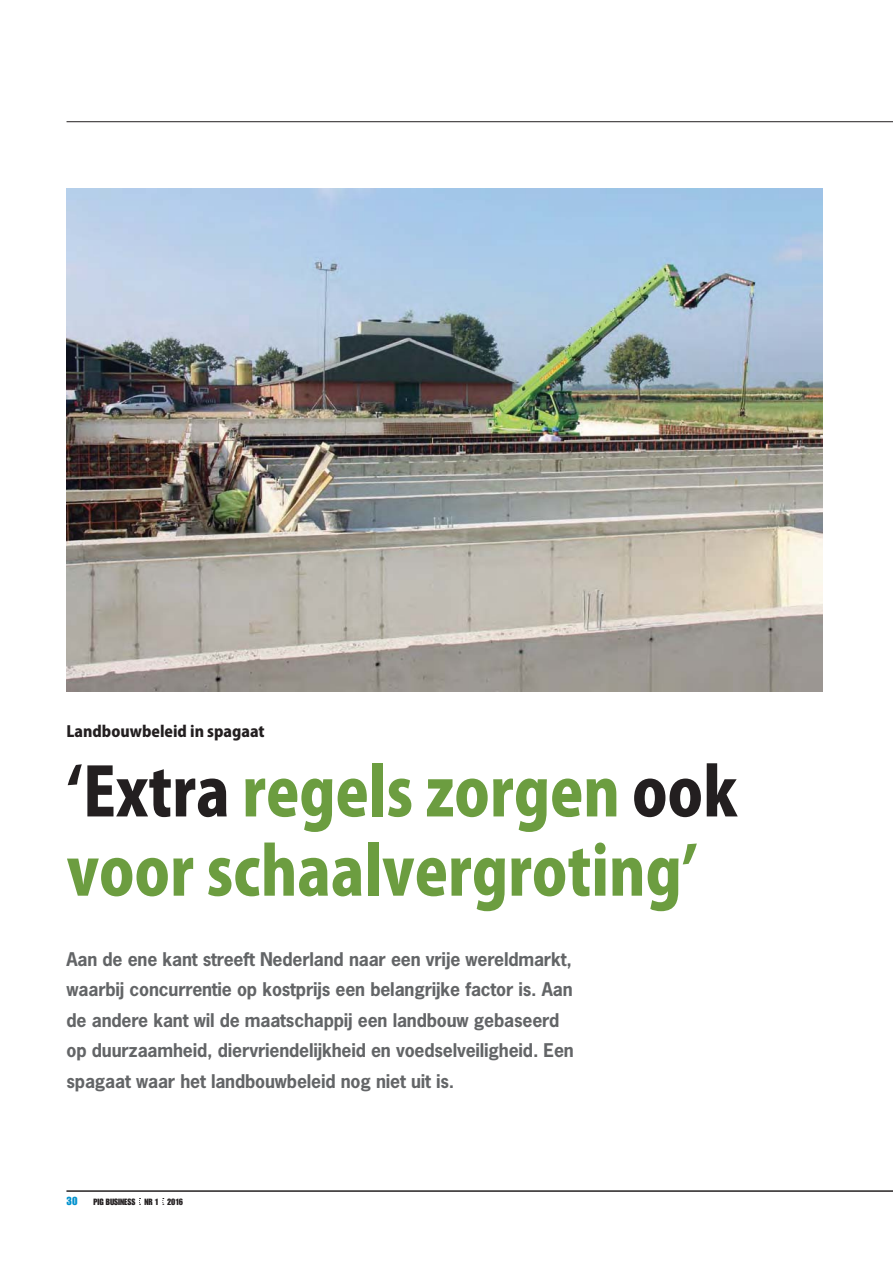
<style>
.page{position:relative;width:893px;height:1263px;background:#fff}
.page>*{position:absolute;margin:0;border:0;box-sizing:border-box;transform-origin:0 0}
.t1{font:66px/79.2px "Koz Go Pro Heavy 90 msp RKSJ H";color:#6c9d40;scale:.9 1}
.t2{font:700 17.85px/30.5px "News Gothic Std";letter-spacing:-.01em;color:#636567}
.t3{font:15.3px "Koz Go Pro Heavy 90 msp RKSJ H";color:#231f20}
.t4{font:11.4px "Impact LT Std";color:#0392ce}
.t5{font:8.85px "Impact LT Std";color:#231f20}
.s1{color:#231f20}
</style>
<div class="page">
<hr style="left:67px;top:1191px;width:825px;height:1px;background:#231f20">
<hr style="left:67px;top:121px;width:825px;height:1px;background:#231f20">
<img style="left:67px;top:189px;width:756px;height:502px">
<p class="t3" style="left:67px;top:726px;width:200px">Landbouwbeleid in spagaat</p>
<h1 class="t1" style="left:67px;top:761px;width:746px"><span class="s1">ʻExtra</span> regels zorgen <span class="s1">ook </span>voor schaalvergrotingʼ</h1>
<p class="t2" style="left:67px;top:945px;width:509px">Aan de ene kant streeft Nederland naar een vrije wereldmarkt, waarbij concurrentie op kostprijs een belangrijke factor is. Aan de andere kant wil de maatschappij een landbouw gebaseerd op duurzaamheid, diervriendelijkheid en voedselveiligheid. Een spagaat waar het landbouwbeleid nog niet uit is.</p>
<p class="t4" style="left:67px;top:1194px;width:12px">30</p>
<p class="t5" style="left:94px;top:1196px;width:91px">PIG BUSINESS NR 1 2016</p>
</div>
